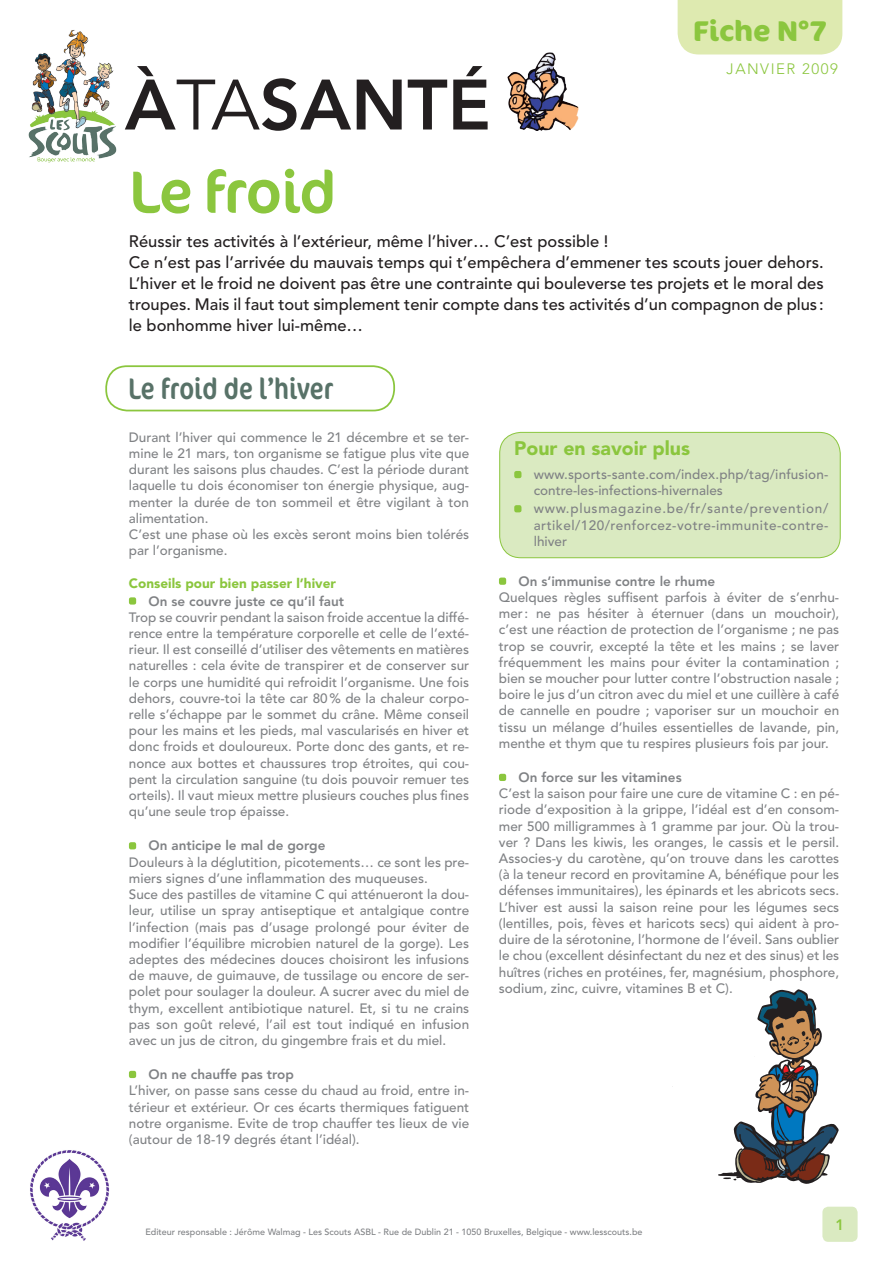
<style>
.page{position:relative;width:893px;height:1263px;background:#fff}
.page>*{position:absolute;margin:0;border:0;box-sizing:border-box;transform-origin:0 0}
.t1{font:800 70.5px "Avenir LT Std";color:#231f20}
.t2{font:60px "Cocon OT";letter-spacing:-.02em;color:#8bc63e}
.t3{font:condensed 30px "Cocon OT";color:#587268}
.t4{font:700 28.5px "Cocon OT";color:#8bc63e}
.t5{font:900 19.5px "Avenir LT Std";color:#8bc63e}
.t6{font:500 16.5px/21px "Avenir LT Std";color:#231f20}
.t7{font:300 15px "Avenir LT Std";letter-spacing:.1em;color:#8bc63e}
.t8{font:800 15px "Avenir LT Std";color:#8bc63e}
.t9{font:500 13.5px/16.2px "Avenir LT Std";color:#808285;text-align:justify}
.t10{font:800 13.5px "Avenir LT Std";color:#808285}
.t11{font:900 13.5px "Avenir LT Std";color:#8bc63e}
.t12{font:500 9px "Avenir LT Std";color:#808285}
.s1{font-weight:400}
</style>
<div class="page">
<div style="left:129px;top:597px;width:7px;height:8px;background:#8bc63e;border-radius:2px"></div>
<div style="left:129px;top:842px;width:7px;height:7px;background:#8bc63e;border-radius:2px"></div>
<div style="left:129px;top:1071px;width:7px;height:7px;background:#8bc63e;border-radius:2px"></div>
<div style="left:499px;top:577px;width:7px;height:8px;background:#8bc63e;border-radius:2px"></div>
<div style="left:499px;top:774px;width:7px;height:7px;background:#8bc63e;border-radius:2px"></div>
<div style="left:678px;top:0;width:164px;height:54px;background:#deeab0"></div>
<img style="left:30px;top:1150px;width:79px;height:91px">
<div style="left:822px;top:1207px;width:36px;height:35px;background:#daeac1;border-radius:6px"></div>
<img style="left:28px;top:30px;width:89px;height:133px">
<div style="left:500px;top:432px;width:340px;height:126px;background:#daeac1;border-radius:21px"></div>
<div style="left:499px;top:432px;width:342px;height:126px;border:1px solid #8bc63e;border-radius:21px"></div>
<div style="left:514px;top:471px;width:7px;height:7px;background:#8bc63e;border-radius:2px"></div>
<div style="left:514px;top:505px;width:7px;height:7px;background:#8bc63e;border-radius:2px"></div>
<div style="left:105px;top:365px;width:290px;height:46px;border:2px solid #8bc63e;border-radius:21px"></div>
<img style="left:507px;top:52px;width:72px;height:78px">
<svg style="left:718px;top:989px;width:121px;height:195px"></svg>
<h1 class="t1" style="left:125px;top:63px;width:367px">à<span class="s1">ta</span>santé</h1>
<h2 class="t2" style="left:129px;top:157px;width:209px">Le froid</h2>
<h3 class="t4" style="left:693px;top:14px;width:135px">Fiche N°7</h3>
<p class="t7" style="left:727px;top:60px;width:113px">JANVIER 2009</p>
<p class="t6" style="left:129px;top:231px;width:696px">Réussir tes activités à l’extérieur, même l’hiver… C’est possible !<br>Ce n’est pas l’arrivée du mauvais temps qui t’empêchera d’emmener tes scouts jouer dehors.<br>L’hiver et le froid ne doivent pas être une contrainte qui bouleverse tes projets et le moral des troupes. Mais il faut tout simplement tenir compte dans tes activités d’un compagnon de plus : le bonhomme hiver lui-même…</p>
<h3 class="t3" style="left:128px;top:371px;width:207px">Le froid de l’hiver</h3>
<p class="t9" style="left:129px;top:429px;width:342px;text-align:left">Durant l’hiver qui commence le 21 décembre et se ter&shy;mine le 21 mars, ton organisme se fatigue plus vite que durant les saisons plus chaudes. C’est la période durant laquelle tu dois économiser ton énergie physique, aug&shy;menter la durée de ton sommeil et être vigilant à ton alimentation.<br>C’est une phase où les excès seront moins bien tolérés par l’organisme.</p>
<p class="t11" style="left:129px;top:575px;width:208px">Conseils pour bien passer l’hiver</p>
<p class="t10" style="left:148px;top:593px;width:197px">On se couvre juste ce qu’il faut</p>
<p class="t9" style="left:129px;top:609px;width:342px">Trop se couvrir pendant la saison froide accentue la diffé&shy;rence entre la température corporelle et celle de l’exté&shy;rieur. Il est conseillé d’utiliser des vêtements en matières naturelles : cela évite de transpirer et de conserver sur le corps une humidité qui refroidit l’organisme. Une fois dehors, couvre-toi la tête car 80% de la chaleur corpo&shy;relle s’échappe par le sommet du crâne. Même conseil pour les mains et les pieds, mal vascularisés en hiver et donc froids et douloureux. Porte donc des gants, et re&shy;nonce aux bottes et chaussures trop étroites, qui cou&shy;pent la circulation sanguine (tu dois pouvoir remuer tes orteils). Il vaut mieux mettre plusieurs couches plus fines qu’une seule trop épaisse.</p>
<p class="t10" style="left:148px;top:838px;width:179px">On anticipe le mal de gorge</p>
<p class="t9" style="left:129px;top:854px;width:342px;text-align:left">Douleurs à la déglutition, picotements… ce sont les pre&shy;miers signes d’une inflammation des muqueuses.<br>Suce des pastilles de vitamine C qui atténueront la dou&shy;leur, utilise un spray antiseptique et antalgique contre l’infection (mais pas d’usage prolongé pour éviter de modifier l’équilibre microbien naturel de la gorge). Les adeptes des médecines douces choisiront les infusions de mauve, de guimauve, de tussilage ou encore de ser&shy;polet pour soulager la douleur. A sucrer avec du miel de thym, excellent antibiotique naturel. Et, si tu ne crains pas son goût relevé, l’ail est tout indiqué en infusion avec un jus de citron, du gingembre frais et du miel.</p>
<p class="t10" style="left:148px;top:1066px;width:147px">On ne chauffe pas trop</p>
<p class="t9" style="left:129px;top:1083px;width:342px">L’hiver, on passe sans cesse du chaud au froid, entre in&shy;térieur et extérieur. Or ces écarts thermiques fatiguent notre organisme. Evite de trop chauffer tes lieux de vie (autour de 18-19 degrés étant l’idéal).</p>
<h3 class="t5" style="left:514px;top:437px;width:177px">Pour en savoir plus</h3>
<p class="t9" style="left:534px;top:467px;width:296px">www.sports-sante.com/index.php/tag/infusion&shy;contre-les-infections-hivernales</p>
<p class="t9" style="left:534px;top:501px;width:296px">www.plusmagazine.be/fr/sante/prevention/ artikel/120/renforcez-votre-immunite-contre&shy;lhiver</p>
<p class="t10" style="left:518px;top:573px;width:198px">On s’immunise contre le rhume</p>
<p class="t9" style="left:499px;top:590px;width:342px">Quelques règles suffisent parfois à éviter de s’enrhu&shy;mer: ne pas hésiter à éternuer (dans un mouchoir), c’est une réaction de protection de l’organisme ; ne pas trop se couvrir, excepté la tête et les mains ; se laver fréquemment les mains pour éviter la contamination ; bien se moucher pour lutter contre l’obstruction nasale ; boire le jus d’un citron avec du miel et une cuillère à café de cannelle en poudre ; vaporiser sur un mouchoir en tissu un mélange d’huiles essentielles de lavande, pin, menthe et thym que tu respires plusieurs fois par jour.</p>
<p class="t10" style="left:518px;top:769px;width:165px">On force sur les vitamines</p>
<p class="t9" style="left:499px;top:786px;width:342px">C’est la saison pour faire une cure de vitamine C : en pé&shy;riode d’exposition à la grippe, l’idéal est d’en consom&shy;mer 500 milligrammes à 1 gramme par jour. Où la trou&shy;ver ? Dans les kiwis, les oranges, le cassis et le persil.<br>Associes-y du carotène, qu’on trouve dans les carottes (à la teneur record en provitamine A, bénéfique pour les défenses immunitaires), les épinards et les abricots secs.<br>L’hiver est aussi la saison reine pour les légumes secs (lentilles, pois, fèves et haricots secs) qui aident à pro&shy;duire de la sérotonine, l’hormone de l’éveil. Sans oublier le chou (excellent désinfectant du nez et des sinus) et les huîtres (riches en protéines, fer, magnésium, phosphore, sodium, zinc, cuivre, vitamines B et C).</p>
<p class="t12" style="left:145px;top:1226px;width:499px">Editeur responsable : Jérôme Walmag - Les Scouts ASBL - Rue de Dublin 21 - 1050 Bruxelles, Belgique - www.lesscouts.be</p>
<p class="t8" style="left:836px;top:1216px;width:10px">1</p>
</div>
